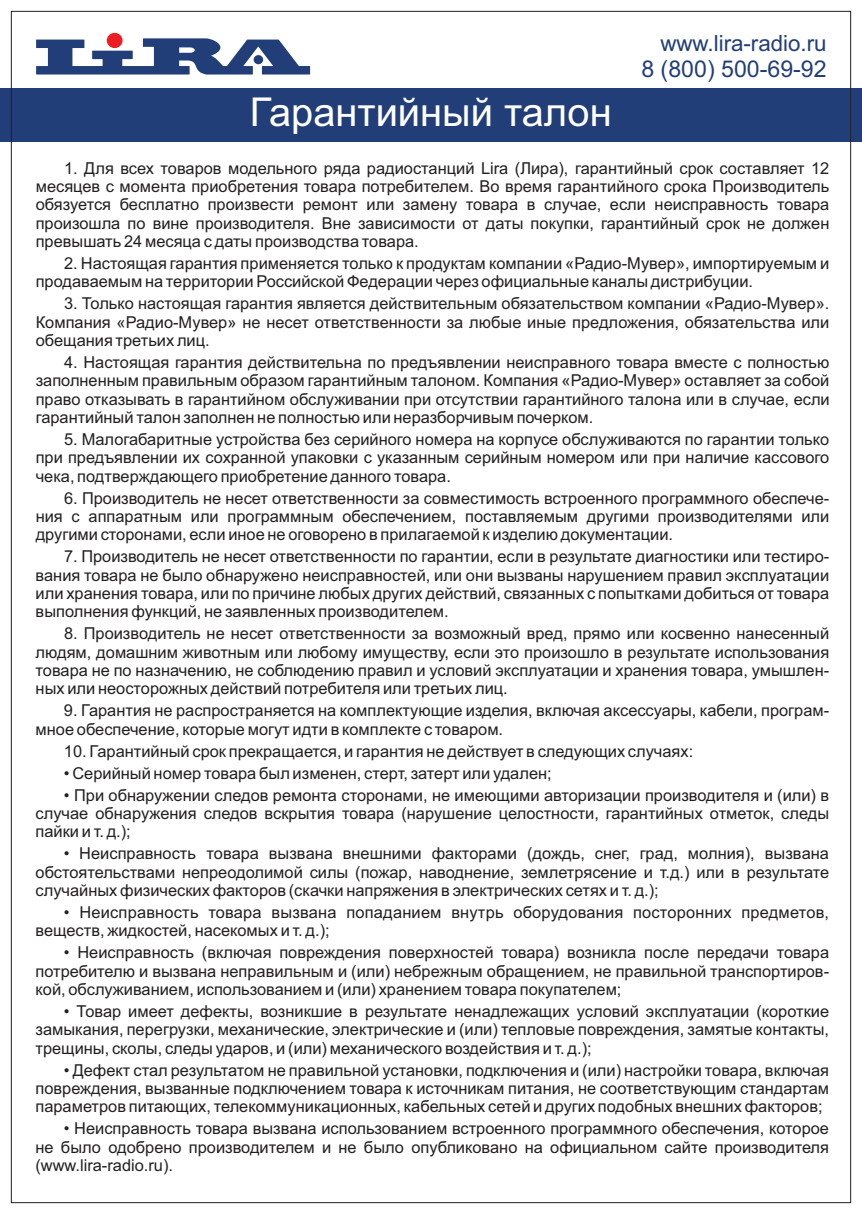
<style>
.page{position:relative;width:862px;height:1214px;background:#fff}
.page>*{position:absolute;margin:0;border:0;box-sizing:border-box;transform-origin:0 0}
.t1{font:39.8px "Arial";color:#fff}
.t2{font:23.2px "Arial";color:#223e78}
.t3{font:22.4px "Arial";color:#223e78}
.t4{font:16.4px/18.4px "Arial";color:#231f20;text-align:justify}
</style>
<div class="page">
<div style="left:0;top:88px;width:862px;height:54px;background:#223e78"></div>
<div style="left:107px;top:33px;width:16px;height:15px;background:#ee1d23;border-radius:50%"></div>
<svg style="left:36px;top:38px;width:274px;height:37px"></svg>
<h3 class="t3" style="left:660px;top:35px;width:168px">www.lira-radio.ru</h3>
<h2 class="t2" style="left:641px;top:60px;width:187px">8 (800) 500-69-92</h2>
<h1 class="t1" style="left:250px;top:97px;width:363px">Гарантийный талон</h1>
<p class="t4" style="left:36px;top:160px;width:795px;text-indent:28px">1. Для всех товаров модельного ряда радиостанций Lira (Лира), гарантийный срок составляет 12 месяцев с момента приобретения товара потребителем. Во время гарантийного срока Производитель обязуется бесплатно произвести ремонт или замену товара в случае, если неисправность товара произошла по вине производителя. Вне зависимости от даты покупки, гарантийный срок не должен превышать 24 месяца с даты производства товара.</p>
<p class="t4" style="left:36px;top:255px;width:795px;text-indent:28px">2. Настоящая гарантия применяется только к продуктам компании «Радио-Мувер», импортируемым и продаваемым на территории Российской Федерации через официальные каналы дистрибуции.</p>
<p class="t4" style="left:36px;top:296px;width:795px;text-indent:28px">3. Только настоящая гарантия является действительным обязательством компании «Радио-Мувер».<br>Компания «Радио-Мувер» не несет ответственности за любые иные предложения, обязательства или обещания третьих лиц.</p>
<p class="t4" style="left:36px;top:354px;width:795px;text-indent:28px">4. Настоящая гарантия действительна по предъявлении неисправного товара вместе с полностью заполненным правильным образом гарантийным талоном. Компания «Радио-Мувер» оставляет за собой право отказывать в гарантийном обслуживании при отсутствии гарантийного талона или в случае, если гарантийный талон заполнен не полностью или неразборчивым почерком.</p>
<p class="t4" style="left:36px;top:431px;width:795px;text-indent:28px">5. Малогабаритные устройства без серийного номера на корпусе обслуживаются по гарантии только при предъявлении их сохранной упаковки с указанным серийным номером или при наличие кассового чека, подтверждающего приобретение данного товара.</p>
<p class="t4" style="left:36px;top:490px;width:795px;text-indent:28px">6. Производитель не несет ответственности за совместимость встроенного программного обеспече&shy;ния с аппаратным или программным обеспечением, поставляемым другими производителями или другими сторонами, если иное не оговорено в прилагаемой к изделию документации.</p>
<p class="t4" style="left:36px;top:549px;width:795px;text-indent:28px">7. Производитель не несет ответственности по гарантии, если в результате диагностики или тестиро&shy;вания товара не было обнаружено неисправностей, или они вызваны нарушением правил эксплуатации или хранения товара, или по причине любых других действий, связанных с попытками добиться от товара выполнения функций, не заявленных производителем.</p>
<p class="t4" style="left:36px;top:626px;width:795px;text-indent:28px">8. Производитель не несет ответственности за возможный вред, прямо или косвенно нанесенный людям, домашним животным или любому имуществу, если это произошло в результате использования товара не по назначению, не соблюдению правил и условий эксплуатации и хранения товара, умышлен&shy;ных или неосторожных действий потребителя или третьих лиц.</p>
<p class="t4" style="left:36px;top:702px;width:795px;text-indent:28px">9. Гарантия не распространяется на комплектующие изделия, включая аксессуары, кабели, програм&shy;мное обеспечение, которые могут идти в комплекте с товаром.</p>
<p class="t4" style="left:64px;top:743px;width:631px">10. Гарантийный срок прекращается, и гарантия не действует в следующих случаях:</p>
<p class="t4" style="left:64px;top:765px;width:489px">• Серийный номер товара был изменен, стерт, затерт или удален;</p>
<p class="t4" style="left:36px;top:787px;width:795px;text-indent:28px">• При обнаружении следов ремонта сторонами, не имеющими авторизации производителя и (или) в случае обнаружения следов вскрытия товара (нарушение целостности, гарантийных отметок, следы пайки и т. д.);</p>
<p class="t4" style="left:36px;top:845px;width:795px;text-indent:28px">• Неисправность товара вызвана внешними факторами (дождь, снег, град, молния), вызвана обстоятельствами непреодолимой силы (пожар, наводнение, землетрясение и т.д.) или в результате случайных физических факторов (скачки напряжения в электрических сетях и т. д.);</p>
<p class="t4" style="left:36px;top:904px;width:795px;text-indent:28px">• Неисправность товара вызвана попаданием внутрь оборудования посторонних предметов, веществ, жидкостей, насекомых и т. д.);</p>
<p class="t4" style="left:36px;top:944px;width:795px;text-indent:28px">• Неисправность (включая повреждения поверхностей товара) возникла после передачи товара потребителю и вызвана неправильным и (или) небрежным обращением, не правильной транспортиров&shy;кой, обслуживанием, использованием и (или) хранением товара покупателем;</p>
<p class="t4" style="left:36px;top:1003px;width:795px;text-indent:28px">• Товар имеет дефекты, возникшие в результате ненадлежащих условий эксплуатации (короткие замыкания, перегрузки, механические, электрические и (или) тепловые повреждения, замятые контакты, трещины, сколы, следы ударов, и (или) механического воздействия и т. д.);</p>
<p class="t4" style="left:35px;top:1062px;width:795px;text-indent:28px">• Дефект стал результатом не правильной установки, подключения и (или) настройки товара, включая повреждения, вызванные подключением товара к источникам питания, не соответствующим стандартам параметров питающих, телекоммуникационных, кабельных сетей и других подобных внешних факторов;</p>
<p class="t4" style="left:35px;top:1120px;width:795px;text-indent:28px">• Неисправность товара вызвана использованием встроенного программного обеспечения, которое не было одобрено производителем и не было опубликовано на официальном сайте производителя (www.lira-radio.ru).</p>
</div>
